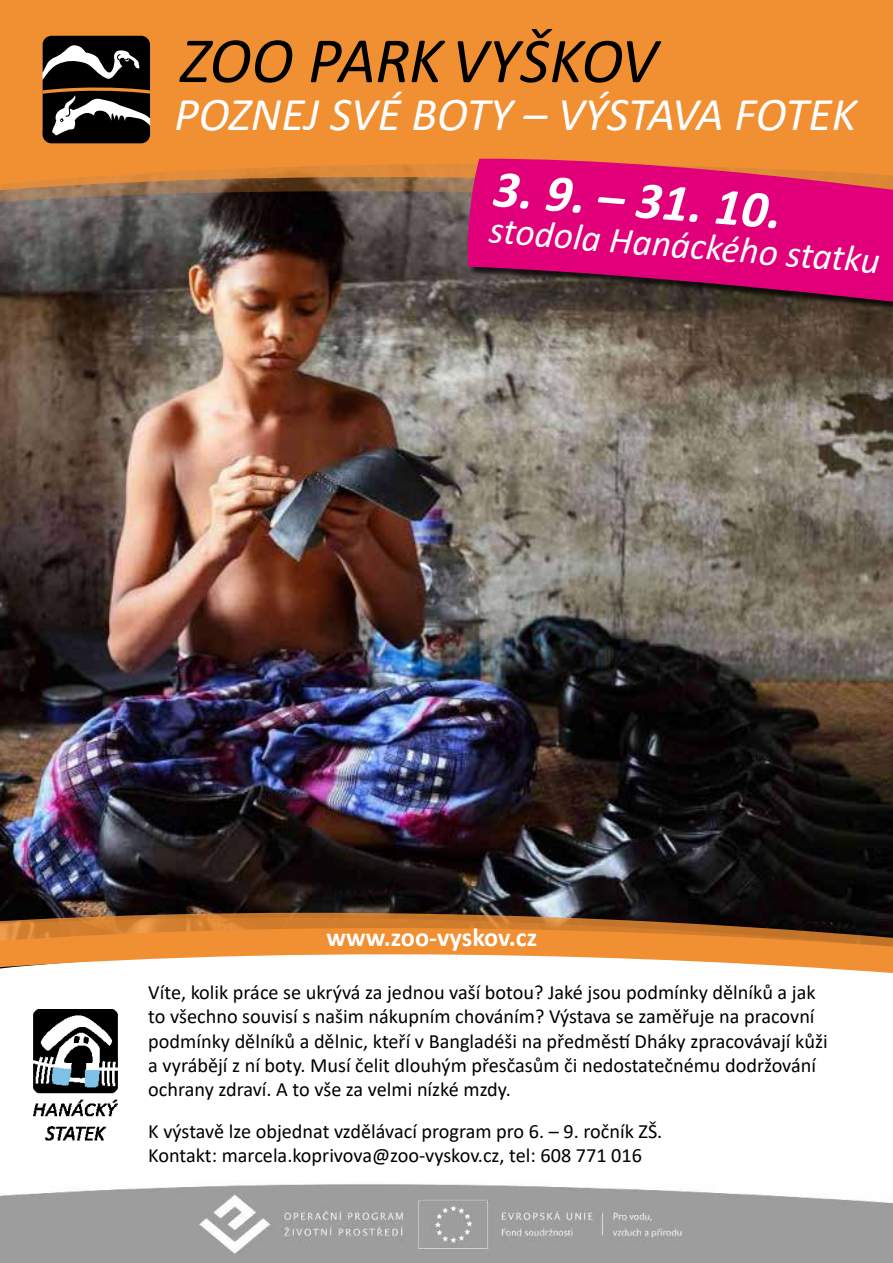
<style>
.page{position:relative;width:893px;height:1263px;background:#fff}
.page>*{position:absolute;margin:0;border:0;box-sizing:border-box;transform-origin:0 0}
.t1{font:italic 700 52.5px "Calibri";color:#fff}
.t2{font:italic 47.25px "Calibri";letter-spacing:-.005em;color:#fff}
.t3{font:italic 37.5px "Calibri";color:#fff}
.t4{font:700 26.25px "Calibri";color:#fff}
.t5{font:20.25px/24.3px "Calibri";color:#000}
</style>
<div class="page">
<img style="left:0;top:217px;width:893px;height:694px">
<svg style="left:0;top:0;width:893px;height:217px;background:#de8836"></svg>
<img style="left:33px;top:1009px;width:85px;height:132px">
<svg style="left:0;top:911px;width:893px;height:3px;background:#302620"></svg>
<svg style="left:0;top:914px;width:893px;height:59px"></svg>
<svg style="left:43px;top:36px;width:107px;height:107px"></svg>
<svg style="left:179px;top:40px;width:113px;height:43px;background:#a05f21"></svg>
<svg style="left:311px;top:41px;width:61px;height:41px;background:#94581f"></svg>
<svg style="left:378px;top:41px;width:67px;height:41px;background:#965a1f"></svg>
<svg style="left:458px;top:29px;width:203px;height:54px;background:#b46b26"></svg>
<img style="left:0;top:1184px;width:893px;height:79px">
<div style="left:469px;top:160px;width:424px;height:168px;background:#000;opacity:.75"></div>
<svg style="left:466px;top:157px;width:427px;height:162px;background:#bd1862"></svg>
<h2 class="t2" style="left:174px;top:81px;width:683px">POZNEJ SVÉ BOTY – VÝSTAVA FOTEK</h2>
<h1 class="t1" style="left:496px;top:153px;width:291px;rotate:4deg">3. 9. – 31. 10.</h1>
<h3 class="t3" style="left:492px;top:202px;width:393px;rotate:5deg">stodola Hanáckého statku</h3>
<p class="t4" style="left:326px;top:919px;width:212px">www.zoo-vyskov.cz</p>
<p class="t5" style="left:148px;top:980px;width:681px">Víte, kolik práce se ukrývá za jednou vaší botou? Jaké jsou podmínky dělníků a jak to všechno souvisí s našim nákupním chováním? Výstava se zaměřuje na pracovní podmínky dělníků a dělnic, kteří v Bangladéši na předměstí Dháky zpracovávají kůži a vyrábějí z ní boty. Musí čelit dlouhým přesčasům či nedostatečnému dodržování ochrany zdraví. A to vše za velmi nízké mzdy.</p>
<p class="t5" style="left:148px;top:1118px;width:516px">K výstavě lze objednat vzdělávací program pro 6. – 9. ročník ZŠ.<br>Kontakt: marcela.koprivova@zoo-vyskov.cz, tel: 608 771 016</p>
</div>
